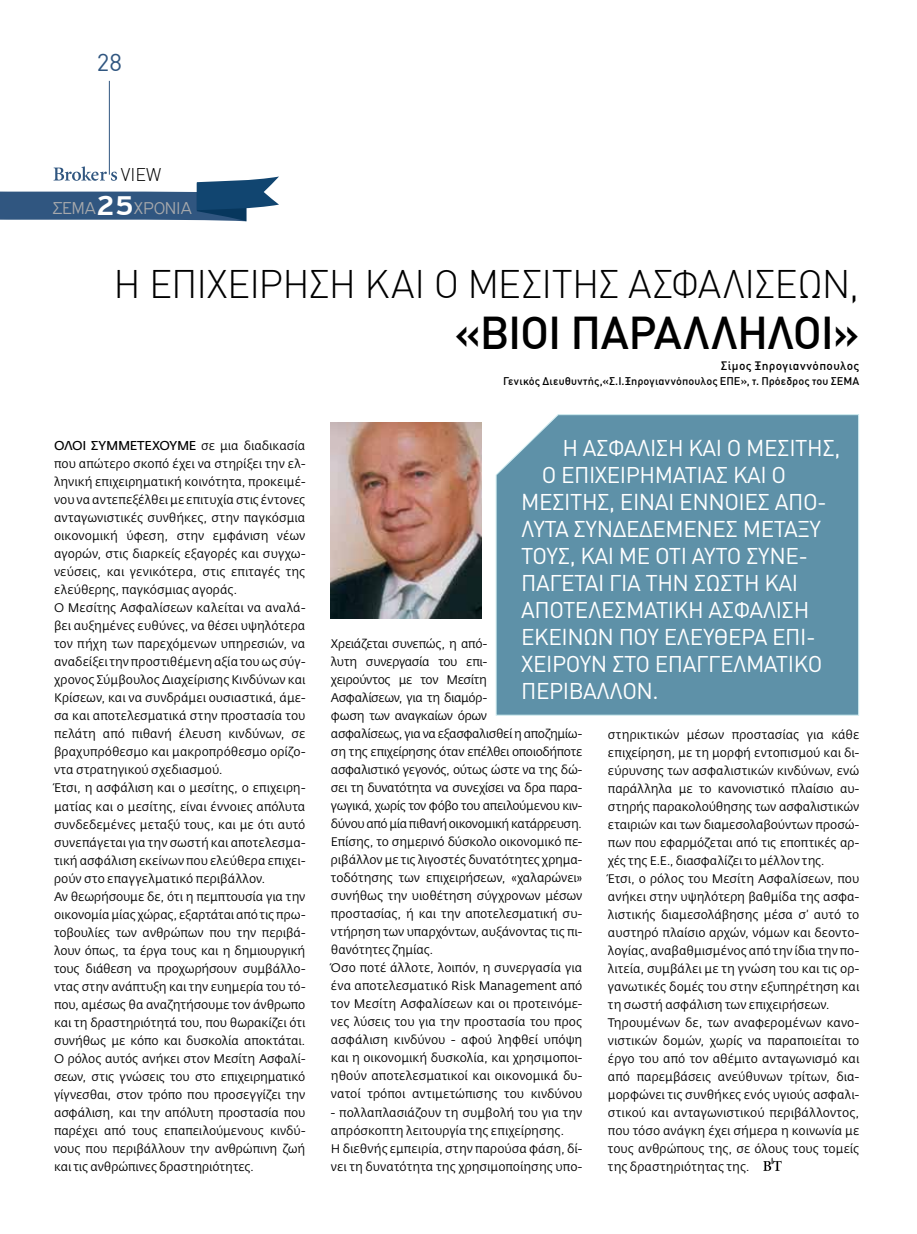
<style>
.page{position:relative;width:917px;height:1234px;background:#fff}
.page>*{position:absolute;margin:0;border:0;box-sizing:border-box;transform-origin:0 0}
.t1{font:45px "DIN Greek Medium Alternate";letter-spacing:-.02em;color:#000}
.t2{font:300 39px "DIN Greek";letter-spacing:-.025em;color:#000}
.t3{font:24px "DIN Greek";color:#305680}
.t4{font:22.5px/27px "DIN Greek Regular Alternate";letter-spacing:-.02em;color:#fff}
.t5{font:300 18.15px "PF Highway Gothic";color:#a7a9ac}
.t6{font:18px "DIN Greek Light Alternate";color:#000}
.t7{font:12.75px "Fedra Sans Pro";color:#000}
.t8{font:12.3px/18px "Fedra Sans Pro";letter-spacing:-.005em;color:#000}
.t9{font:500 12px "DIN Greek";letter-spacing:.03em;color:#000}
.t10{font:500 10.95px "DIN Greek";letter-spacing:.015em;color:#000}
.s1{font-weight:700;font-size:29.25px;color:#fff}
</style>
<div class="page">
<div style="left:495px;top:414px;width:364px;height:301px;background:#5e91a8"></div>
<hr style="left:109px;top:81px;width:1px;height:94px;background:#305680">
<svg style="left:763px;top:1157px;width:18px;height:13px"></svg>
<svg style="left:0;top:166px;width:279px;height:55px"></svg>
<img style="left:331px;top:422px;width:151px;height:197px">
<h3 class="t3" style="left:97px;top:49px;width:27px">28</h3>
<h3 class="t3" style="left:91px;top:50px;width:39px">028</h3>
<h3 class="t6" style="left:121px;top:163px;width:38px">lΑw</h3>
<h3 class="t6" style="left:121px;top:164px;width:41px">VIEW</h3>
<h3 class="t5" style="left:52px;top:199px;width:141px">ΣΕΜΑ<span class="s1">25</span>ΧΡΟΝΙΑ</h3>
<h2 class="t2" style="left:113px;top:262px;width:747px">Η Επιχεί ρηση και ο Μεσίτης Ασφαλίσεων,</h2>
<h1 class="t1" style="left:454px;top:306px;width:406px">«βί οι παράλληλοι»</h1>
<p class="t9" style="left:720px;top:358px;width:140px">Σίμος Ξηρογιαννόπουλος</p>
<p class="t10" style="left:503px;top:374px;width:357px">Γενικός Διευθυντής,«Σ.Ι.Ξηρογιαννόπουλος ΕΠΕ», τ. Πρόεδρος του ΣΕΜΑ</p>
<p class="t8" style="left:54px;top:437px;width:253px;text-indent:147px">σε μια διαδικασία που απώτερο σκοπό έχει να στηρίξει την ελ&shy;ληνική επιχειρηματική κοινότητα, προκειμέ&shy;νου να αντεπεξέλθει με επιτυχία στις έντονες ανταγωνιστικές συνθήκες, στην παγκόσμια οικονομική ύφεση, στην εμφάνιση νέων αγορών, στις διαρκείς εξαγορές και συγχω&shy;νεύσεις, και γενικότερα, στις επιταγές της ελεύθερης, παγκόσμιας αγοράς.<br>Ο Μεσίτης Ασφαλίσεων καλείται να αναλά&shy;βει αυξημένες ευθύνες, να θέσει υψηλότερα τον πήχη των παρεχόμενων υπηρεσιών, να αναδείξει την προστιθέμενη αξία του ως σύγ&shy;χρονος Σύμβουλος Διαχείρισης Κινδύνων και Κρίσεων, και να συνδράμει ουσιαστικά, άμε&shy;σα και αποτελεσματικά στην προστασία του πελάτη από πιθανή έλευση κινδύνων, σε βραχυπρόθεσμο και μακροπρόθεσμο ορίζο&shy;ντα στρατηγικού σχεδιασμού.<br>Έτσι, η ασφάλιση και ο μεσίτης, ο επιχειρη&shy;ματίας και ο μεσίτης, είναι έννοιες απόλυτα συνδεδεμένες μεταξύ τους, και με ότι αυτό συνεπάγεται για την σωστή και αποτελεσμα&shy;τική ασφάλιση εκείνων που ελεύθερα επιχει&shy;ρούν στο επαγγελματικό περιβάλλον.<br>Αν θεωρήσουμε δε, ότι η πεμπτουσία για την οικονομία μίας χώρας, εξαρτάται από τις πρω&shy;τοβουλίες των ανθρώπων που την περιβά&shy;λουν όπως, τα έργα τους και η δημιουργική τους διάθεση να προχωρήσουν συμβάλλο&shy;ντας στην ανάπτυξη και την ευημερία του τό&shy;που, αμέσως θα αναζητήσουμε τον άνθρωπο και τη δραστηριότητά του, που θωρακίζει ότι συνήθως με κόπο και δυσκολία αποκτάται.<br>Ο ρόλος αυτός ανήκει στον Μεσίτη Ασφαλί&shy;σεων, στις γνώσεις του στο επιχειρηματικό γίγνεσθαι, στον τρόπο που προσεγγίζει την ασφάλιση, και την απόλυτη προστασία που παρέχει από τους επαπειλούμενους κινδύ&shy;νους που περιβάλλουν την ανθρώπινη ζωή και τις ανθρώπινες δραστηριότητες.</p>
<p class="t7" style="left:54px;top:438px;width:48px">Όλοι συμμε</p>
<p class="t7" style="left:137px;top:438px;width:33px">τέχουμε</p>
<h3 class="t4" style="left:541px;top:434px;width:300px;text-indent:21px">H ασφάλιση και ο μεσίτης, ο επιχειρ</h3>
<h3 class="t4" style="left:639px;top:461px;width:145px">ηματίας και ο</h3>
<h3 class="t4" style="left:521px;top:488px;width:110px">μεσίτης, είναι</h3>
<h3 class="t4" style="left:679px;top:488px;width:14px">έννοιες</h3>
<h3 class="t4" style="left:774px;top:488px;width:15px">από</h3>
<h3 class="t4" style="left:817px;top:488px;width:11px">-</h3>
<h3 class="t4" style="left:521px;top:515px;width:146px">λυτα συν δεδεμένες</h3>
<h3 class="t4" style="left:521px;top:515px;width:301px;text-indent:221px">μεταξύ τους, και με ότι αυτό συνε - πάγεται για την σωστή και<br>απο</h3>
<h3 class="t4" style="left:521px;top:596px;width:290px;text-indent:42px">τελεσματι κή ασφάλιση εκείν ων που ελεύθερα</h3>
<h3 class="t4" style="left:772px;top:623px;width:45px">επι -</h3>
<p class="t8" style="left:331px;top:634px;width:253px">Χρειάζεται συνεπώς, η από-<br>λυτη συνεργασία του επι-<br>χειρούντος με τον Μεσίτη<br>Ασφαλίσεων, για τη διαμόρ-<br>φωση των αναγκαίων όρων<br>ασφαλίσεως, για να εξασφαλισθεί η αποζημίω&shy;ση της επιχείρησης όταν επέλθει οποιοδήποτε ασφαλιστικό γεγονός, ούτως ώστε να της δώ&shy;σει τη δυνατότητα να συνεχίσει να δρα παρα&shy;γωγικά, χωρίς τον φόβο του απειλούμενου κιν&shy;δύνου από μία πιθανή οικονομική κατάρρευση.<br>Επίσης, το σημερινό δύσκολο οικονομικό πε&shy;ριβάλλον με τις λιγοστές δυνατότητες χρημα&shy;τοδότησης των επιχειρήσεων, «χαλαρώνει» συνήθως την υιοθέτηση σύγχρονων μέσων προστασίας, ή και την αποτελεσματική συ&shy;ντήρηση των υπαρχόντων, αυξάνοντας τις πι&shy;θανότητες ζημίας.<br>Όσο ποτέ άλλοτε, λοιπόν, η συνεργασία για ένα αποτελεσματικό Risk Management από τον Μεσίτη Ασφαλίσεων και οι προτεινόμε&shy;νες λύσεις του για την προστασία του προς ασφάλιση κινδύνου - αφού ληφθεί υπόψη και η οικονομική δυσκολία, και χρησιμοποι&shy;ηθούν αποτελεσματικοί και οικονομικά δυ&shy;νατοί τρόποι αντιμετώπισης του κινδύνου</p>
<p class="t8" style="left:331px;top:1102px;width:253px">- πολλαπλασιάζουν τη συμβολή του για την απρόσκοπτη λειτουργία της επιχείρησης.<br>Η διεθνής εμπειρία, στην παρούσα φάση, δί&shy;νει τη δυνατότητα της χρησιμοποίησης υπο-</p>
<h3 class="t4" style="left:521px;top:650px;width:13px">χειρούν</h3>
<h3 class="t4" style="left:612px;top:650px;width:57px">στο επα</h3>
<h3 class="t4" style="left:696px;top:650px;width:124px">γγελματι κό</h3>
<h3 class="t4" style="left:521px;top:677px;width:12px">περι</h3>
<h3 class="t4" style="left:568px;top:677px;width:91px">βάλλον .</h3>
<p class="t8" style="left:608px;top:725px;width:253px">στηρικτικών μέσων προστασίας για κάθε επιχείρηση, με τη μορφή εντοπισμού και δι&shy;εύρυνσης των ασφαλιστικών κινδύνων, ενώ παράλληλα με το κανονιστικό πλαίσιο αυ&shy;στηρής παρακολούθησης των ασφαλιστικών εταιριών και των διαμεσολαβούντων προσώ&shy;πων που εφαρμόζεται από τις εποπτικές αρ&shy;χές της Ε.Ε., διασφαλίζει το μέλλον της.<br>Έτσι, ο ρόλος του Μεσίτη Ασφαλίσεων, που ανήκει στην υψηλότερη βαθμίδα της ασφα&shy;λιστικής διαμεσολάβησης μέσα σ’ αυτό το αυστηρό πλαίσιο αρχών, νόμων και δεοντο&shy;λογίας, αναβαθμισμένος από την ίδια την πο&shy;λιτεία, συμβάλει με τη γνώση του και τις ορ&shy;γανωτικές δομές του στην εξυπηρέτηση και τη σωστή ασφάλιση των επιχειρήσεων.<br>Τηρουμένων δε, των αναφερομένων κανο&shy;νιστικών δομών, χωρίς να παραποιείται το έργο του από τον αθέμιτο ανταγωνισμό και από παρεμβάσεις ανεύθυνων τρίτων, δια&shy;μορφώνει τις συνθήκες ενός υγιούς ασφαλι&shy;στικού και ανταγωνιστικού περιβάλλοντος, που τόσο ανάγκη έχει σήμερα η κοινωνία με τους ανθρώπους της, σε όλους τους τομείς της δραστηριότητας της.</p>
</div>
